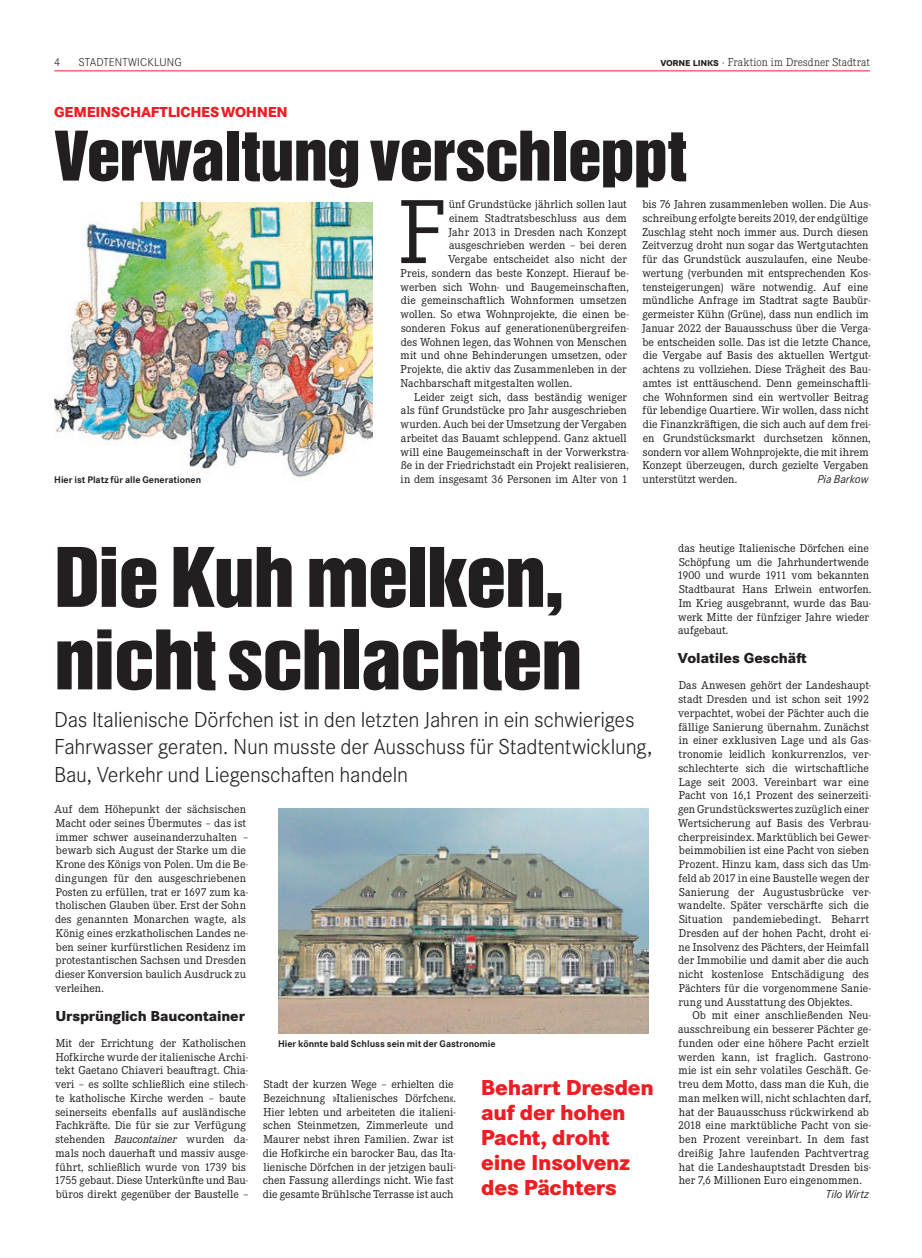
<style>
.page{position:relative;width:922px;height:1258px;background:#fff}
.page>*{position:absolute;margin:0;border:0;box-sizing:border-box;transform-origin:0 0}
.t1{font:94.38px "Corporate E Pro";color:#231f20}
.t2{font:75px/82.5px "Helvetica Inserat";letter-spacing:-.025em;color:#231f20;scale:1.1 1}
.t3{font:62.5px "Helvetica Inserat";letter-spacing:-.02em;color:#231f20;scale:1.1 1}
.t4{font:300 22.5px/27.5px "Corporate S Pro";letter-spacing:-.01em;color:#231f20}
.t5{font:800 22.5px/25px "Corporate S Pro";letter-spacing:-.015em;color:#ee1d23}
.t6{font:800 15px "Corporate S Pro";letter-spacing:-.005em;color:#231f20}
.t7{font:800 15px "Corporate S Pro";letter-spacing:-.015em;color:#ee1d23}
.t8{font:11.88px/13.8px "Corporate E Pro";color:#231f20}
.t9{font:300 11.88px "Corporate E Pro";letter-spacing:.01em;color:#231f20}
.t10{font:italic 11.88px "Corporate S Pro";letter-spacing:.005em;color:#231f20}
.t11{font:300 11.88px "Corporate S Pro";letter-spacing:.01em;color:#231f20}
.t12{font:700 10px "Corporate S Pro";color:#231f20}
.s1{font-family:"Corporate S Pro";font-weight:700}
.s2{font-family:"Corporate S Pro"}
.s3{font-style:italic}
</style>
<div class="page">
<hr style="left:54px;top:71px;width:815px;height:1px;background:#ee1d23">
<img style="left:278px;top:808px;width:370px;height:225px">
<img style="left:54px;top:202px;width:318px;height:275px">
<p class="t11" style="left:54px;top:53px;width:8px">4</p>
<p class="t11" style="left:78px;top:53px;width:105px">STADTENTWICKLUNG</p>
<p class="t9" style="left:660px;top:54px;width:211px"><span class="s1">vorne links</span> <span class="s2">·</span> Fraktion im Dresdner Stadtrat</p>
<p class="t7" style="left:54px;top:100px;width:235px">GEMEINSCHAFTLICHES WOHNEN</p>
<h3 class="t3" style="left:54px;top:119px;width:576px">Verwaltung verschleppt</h3>
<p class="t12" style="left:54px;top:472px;width:148px">Hier ist Platz für alle Generationen</p>
<h1 class="t1" style="left:398px;top:168px;width:48px">F</h1>
<p class="t8" style="left:448px;top:197px;width:180px">ünf Grundstücke jährlich sollen laut</p>
<p class="t8" style="left:449px;top:210px;width:179px">einem Stadtratsbeschluss aus dem</p>
<p class="t8" style="left:448px;top:224px;width:180px">Jahr 2013 in Dresden nach Konzept</p>
<p class="t8" style="left:449px;top:238px;width:179px">ausgeschrieben werden – bei deren</p>
<p class="t8" style="left:448px;top:252px;width:180px">Vergabe entscheidet also nicht der</p>
<p class="t8" style="left:400px;top:265px;width:230px">Preis, sondern das beste Konzept. Hierauf be-</p>
<p class="t8" style="left:400px;top:279px;width:230px">werben sich Wohn- und Baugemeinschaften,</p>
<p class="t8" style="left:401px;top:293px;width:227px">die gemeinschaftlich Wohnformen umsetzen</p>
<p class="t8" style="left:400px;top:307px;width:230px">wollen. So etwa Wohnprojekte, die einen be-</p>
<p class="t8" style="left:401px;top:320px;width:229px">sonderen Fokus auf generationenübergreifen-</p>
<p class="t8" style="left:401px;top:334px;width:227px">des Wohnen legen, das Wohnen von Menschen</p>
<p class="t8" style="left:400px;top:348px;width:227px">mit und ohne Behinderungen umsetzen, oder</p>
<p class="t8" style="left:400px;top:362px;width:228px">Projekte, die aktiv das Zusammenleben in der</p>
<p class="t8" style="left:400px;top:375px;width:173px">Nachbarschaft mitgestalten wollen.</p>
<p class="t8" style="left:414px;top:389px;width:214px">Leider zeigt sich, dass beständig weniger</p>
<p class="t8" style="left:401px;top:403px;width:227px">als fünf Grundstücke pro Jahr ausgeschrieben</p>
<p class="t8" style="left:400px;top:417px;width:228px">wurden. Auch bei der Umsetzung der Vergaben</p>
<p class="t8" style="left:401px;top:430px;width:227px">arbeitet das Bauamt schleppend. Ganz aktuell</p>
<p class="t8" style="left:400px;top:444px;width:230px">will eine Baugemeinschaft in der Vorwerkstra-</p>
<p class="t8" style="left:400px;top:458px;width:229px">ße in der Friedrichstadt ein Projekt realisieren,</p>
<p class="t8" style="left:400px;top:472px;width:229px">in dem insgesamt 36 Personen im Alter von 1</p>
<p class="t8" style="left:642px;top:197px;width:230px">bis 76 Jahren zusammenleben wollen. Die Aus&shy;schreibung erfolgte bereits 2019, der endgültige Zuschlag steht noch immer aus. Durch diesen Zeitverzug droht nun sogar das Wertgutachten für das Grundstück auszulaufen, eine Neube&shy;wertung (verbunden mit entsprechenden Kos&shy;tensteigerungen) wäre notwendig. Auf eine mündliche Anfrage im Stadtrat sagte Baubür&shy;germeister Kühn (Grüne), dass nun endlich im Januar 2022 der Bauausschuss über die Verga&shy;be entscheiden solle. Das ist die letzte Chance, die Vergabe auf Basis des aktuellen Wertgut&shy;achtens zu vollziehen. Diese Trägheit des Bau&shy;amtes ist enttäuschend. Denn gemeinschaftli&shy;che Wohnformen sind ein wertvoller Beitrag für lebendige Quartiere. Wir wollen, dass nicht die Finanzkräftigen, die sich auch auf dem frei&shy;en Grundstücksmarkt durchsetzen können, sondern vor allem Wohnprojekte, die mit ihrem Konzept überzeugen, durch gezielte Vergaben unterstützt werden.</p>
<p class="t10" style="left:817px;top:471px;width:53px">Pia Barkow</p>
<h2 class="t2" style="left:54px;top:538px;width:481px">Die Kuh melken, nicht schlachten</h2>
<h3 class="t4" style="left:54px;top:704px;width:599px">Das Italienische Dörfchen ist in den letzten Jahren in ein schwieriges<br>Fahrwasser geraten. Nun musste der Ausschuss für Stadtentwicklung,<br>Bau, Verkehr und Liegenschaften handeln</h3>
<p class="t8" style="left:55px;top:802px;width:195px">Auf dem Höhepunkt der sächsischen Macht oder seines Übermutes – das ist immer schwer auseinanderzuhalten – bewarb sich August der Starke um die Krone des Königs von Polen. Um die Be&shy;dingungen für den ausgeschriebenen Posten zu erfüllen, trat er 1697 zum ka&shy;tholischen Glauben über. Erst der Sohn des genannten Monarchen wagte, als König eines erzkatholischen Landes ne&shy;ben seiner kurfürstlichen Residenz im protestantischen Sachsen und Dresden dieser Konversion baulich Ausdruck zu verleihen.</p>
<p class="t6" style="left:55px;top:1003px;width:191px">Ursprünglich Baucontainer</p>
<p class="t8" style="left:55px;top:1035px;width:195px">Mit der Errichtung der Katholischen Hofkirche wurde der italienische Archi&shy;tekt Gaetano Chiaveri beauftragt. Chia&shy;veri – es sollte schließlich eine stilech&shy;te katholische Kirche werden – baute seinerseits ebenfalls auf ausländische Fachkräfte. Die für sie zur Verfügung stehenden <span class="s3">Baucontainer</span> wurden da&shy;mals noch dauerhaft und massiv ausge&shy;führt, schließlich wurde von 1739 bis 1755 gebaut. Diese Unterkünfte und Bau&shy;büros direkt gegenüber der Baustelle –</p>
<p class="t12" style="left:278px;top:1036px;width:219px">Hier könnte bald Schluss sein mit der Gastronomie</p>
<p class="t8" style="left:263px;top:1077px;width:195px">Stadt der kurzen Wege – erhielten die Bezeichnung »Italienisches Dörfchen«.<br>Hier lebten und arbeiteten die italieni&shy;schen Steinmetzen, Zimmerleute und Maurer nebst ihren Familien. Zwar ist die Hofkirche ein barocker Bau, das Ita&shy;lienische Dörfchen in der jetzigen bauli&shy;chen Fassung allerdings nicht. Wie fast die gesamte Brühlsche Terrasse ist auch</p>
<h3 class="t5" style="left:480px;top:1073px;width:174px">Beharrt Dresden auf der hohen<br>Pacht, droht eine Insolvenz des Pächters</h3>
<p class="t8" style="left:677px;top:540px;width:195px">das heutige Italienische Dörfchen eine Schöpfung um die Jahrhundertwende 1900 und wurde 1911 vom bekannten Stadtbaurat Hans Erlwein entworfen.<br>Im Krieg ausgebrannt, wurde das Bau&shy;werk Mitte der fünfziger Jahre wieder aufgebaut.</p>
<p class="t6" style="left:677px;top:646px;width:130px">Volatiles Geschäft</p>
<p class="t8" style="left:678px;top:678px;width:194px">Das Anwesen gehört der Landeshaupt&shy;stadt Dresden und ist schon seit 1992 verpachtet, wobei der Pächter auch die fällige Sanierung übernahm. Zunächst in einer exklusiven Lage und als Gas&shy;tronomie leidlich konkurrenzlos, ver&shy;schlechterte sich die wirtschaftliche Lage seit 2003. Vereinbart war eine Pacht von 16,1 Prozent des seinerzeiti&shy;gen Grundstückswertes zuzüglich einer Wertsicherung auf Basis des Verbrau&shy;cherpreisindex. Marktüblich bei Gewer&shy;beimmobilien ist eine Pacht von sieben Prozent. Hinzu kam, dass sich das Um&shy;feld ab 2017 in eine Baustelle wegen der Sanierung der Augustusbrücke ver&shy;wandelte. Später verschärfte sich die Situation pandemiebedingt. Beharrt Dresden auf der hohen Pacht, droht ei&shy;ne Insolvenz des Pächters, der Heimfall der Immobilie und damit aber die auch nicht kostenlose Entschädigung des Pächters für die vorgenommene Sanie&shy;rung und Ausstattung des Objektes.</p>
<p class="t8" style="left:678px;top:1008px;width:195px;text-indent:14px">Ob mit einer anschließenden Neu&shy;ausschreibung ein besserer Pächter ge&shy;funden oder eine höhere Pacht erzielt werden kann, ist fraglich. Gastrono&shy;mie ist ein sehr volatiles Geschäft. Ge&shy;treu dem Motto, dass man die Kuh, die man melken will, nicht schlachten darf, hat der Bauausschuss rückwirkend ab 2018 eine marktübliche Pacht von sie&shy;ben Prozent vereinbart. In dem fast dreißig Jahre laufenden Pachtvertrag hat die Landeshauptstadt Dresden bis&shy;her 7,6 Millionen Euro eingenommen.</p>
<p class="t10" style="left:825px;top:1186px;width:45px">Tilo Wirtz</p>
</div>
